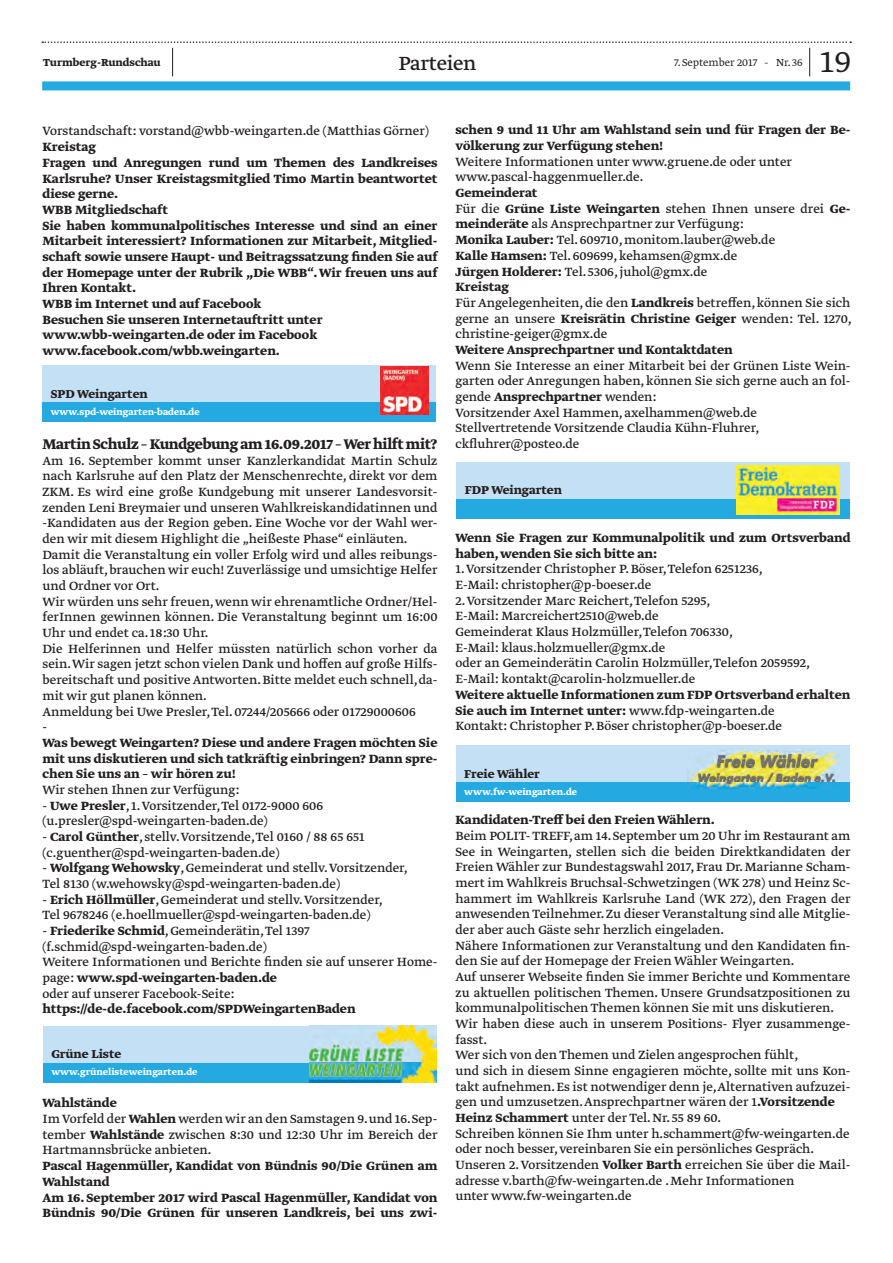
<style>
.page{position:relative;width:893px;height:1263px;background:#fff}
.page>*{position:absolute;margin:0;border:0;box-sizing:border-box;transform-origin:0 0}
.t1{font:300 36px "Greta Text Std";color:#231f20}
.t2{font:22.5px "Greta Text Std";letter-spacing:-.015em;color:#231f20}
.t3{font:700 16.5px "Greta Text Std";letter-spacing:-.02em;color:#231f20}
.t4{font:14.1px/15.8px "Greta Text Std";color:#231f20}
.t5{font:700 14.1px/15.8px "Greta Text Std";color:#231f20}
.t6{font:700 13.5px "Greta Text Std";color:#231f20}
.t7{font:300 12px "Greta Text Std";color:#231f20}
.t8{font:700 12px "Greta Text Std";color:#231f20}
.t9{font:700 10.5px "Greta Text Std";color:#fff}
.s1{font-weight:700}
.s2{font-weight:400}
</style>
<div class="page">
<div style="left:42px;top:81px;width:808px;height:9px;background:#24aae1"></div>
<svg style="left:42px;top:41px;width:809px;height:35px"></svg>
<div style="left:43px;top:365px;width:393px;height:57px;background:#c3e0f4"></div>
<div style="left:43px;top:402px;width:393px;height:20px;background:#24aae1"></div>
<img style="left:381px;top:367px;width:48px;height:48px">
<div style="left:43px;top:1026px;width:393px;height:57px;background:#c3e0f4"></div>
<div style="left:43px;top:1063px;width:393px;height:20px;background:#24aae1"></div>
<img style="left:310px;top:1026px;width:126px;height:57px">
<div style="left:457px;top:462px;width:393px;height:57px;background:#c3e0f4"></div>
<div style="left:457px;top:499px;width:393px;height:20px;background:#24aae1"></div>
<img style="left:736px;top:466px;width:104px;height:48px">
<div style="left:456px;top:745px;width:393px;height:57px;background:#c3e0f4"></div>
<div style="left:456px;top:782px;width:393px;height:20px;background:#24aae1"></div>
<img style="left:688px;top:749px;width:152px;height:39px">
<p class="t8" style="left:43px;top:56px;width:119px">Turmberg-Rundschau</p>
<p class="t7" style="left:674px;top:56px;width:130px">7. September 2017 - Nr. 36</p>
<h1 class="t1" style="left:820px;top:41px;width:32px">19</h1>
<h2 class="t2" style="left:398px;top:50px;width:80px">Parteien</h2>
<p class="t4" style="left:43px;top:124px;width:388px">Vorstandschaft: vorstand@wbb-weingarten.de (Matthias Görner)</p>
<p class="t5" style="left:43px;top:140px;width:396px">Kreistag<br>Fragen und Anregungen rund um Themen des Landkreises Karlsruhe? Unser Kreistagsmitglied Timo Martin beantwortet diese gerne.<br>WBB Mitgliedschaft<br>Sie haben kommunalpolitisches Interesse und sind an einer Mitarbeit interessiert? Informationen zur Mitarbeit, Mitglied&shy;schaft sowie unsere Haupt- und Beitragssatzung finden Sie auf der Homepage unter der Rubrik „Die WBB“. Wir freuen uns auf Ihren Kontakt.<br>WBB im Internet und auf Facebook<br>Besuchen Sie unseren Internetauftritt unter www.wbb-weingarten.de oder im Facebook www.facebook.com/wbb.weingarten.</p>
<p class="t6" style="left:51px;top:386px;width:98px">SPD Weingarten</p>
<p class="t9" style="left:51px;top:406px;width:150px">www.spd-weingarten-baden.de</p>
<p class="t3" style="left:43px;top:434px;width:396px">Martin Schulz – Kundgebung am 16.09.2017 – Wer hilft mit?</p>
<p class="t4" style="left:43px;top:453px;width:396px">Am 16. September kommt unser Kanzlerkandidat Martin Schulz nach Karlsruhe auf den Platz der Menschenrechte, direkt vor dem ZKM. Es wird eine große Kundgebung mit unserer Landesvorsit&shy;zenden Leni Breymaier und unseren Wahlkreiskandidatinnen und -Kandidaten aus der Region geben. Eine Woche vor der Wahl wer&shy;den wir mit diesem Highlight die „heißeste Phase“ einläuten.<br>Damit die Veranstaltung ein voller Erfolg wird und alles reibungs&shy;los abläuft, brauchen wir euch! Zuverlässige und umsichtige Helfer und Ordner vor Ort.<br>Wir würden uns sehr freuen, wenn wir ehrenamtliche Ordner/Hel&shy;ferInnen gewinnen können. Die Veranstaltung beginnt um 16:00<br>Uhr und endet ca. 18:30 Uhr.<br>Die Helferinnen und Helfer müssten natürlich schon vorher da sein. Wir sagen jetzt schon vielen Dank und hoffen auf große Hilfs&shy;bereitschaft und positive Antworten. Bitte meldet euch schnell, da&shy;mit wir gut planen können.<br>Anmeldung bei Uwe Presler, Tel. 07244/205666 oder 01729000606<br>-</p>
<p class="t5" style="left:43px;top:735px;width:396px;text-align:justify">Was bewegt Weingarten? Diese und andere Fragen möchten Sie mit uns diskutieren und sich tatkräftig einbringen? Dann spre&shy;chen Sie uns an – wir hören zu!</p>
<p class="t4" style="left:43px;top:782px;width:198px">Wir stehen Ihnen zur Verfügung:</p>
<p class="t4" style="left:43px;top:798px;width:282px">- <span class="s1">Uwe Presler</span>, 1. Vorsitzender, Tel 0172-9000 606 (u.presler@spd-weingarten-baden.de)</p>
<p class="t4" style="left:43px;top:829px;width:324px">- <span class="s1">Carol Günther</span>, stellv. Vorsitzende, Tel 0160 / 88 65 651 (c.guenther@spd-weingarten-baden.de)</p>
<p class="t4" style="left:43px;top:861px;width:367px">- <span class="s1">Wolfgang Wehowsky</span>, Gemeinderat und stellv. Vorsitzender,<br>Tel 8130 (w.wehowsky@spd-weingarten-baden.de)</p>
<p class="t4" style="left:43px;top:892px;width:342px">- <span class="s1">Erich Höllmüller</span>, Gemeinderat und stellv. Vorsitzender,<br>Tel 9678246 (e.hoellmueller@spd-weingarten-baden.de)</p>
<p class="t4" style="left:43px;top:924px;width:396px">- <span class="s1">Friederike Schmid</span>, Gemeinderätin, Tel 1397 (f.schmid@spd-weingarten-baden.de)<br>Weitere Informationen und Berichte finden sie auf unserer Home&shy;page: <span class="s1">www.spd-weingarten-baden.de<br></span>oder auf unserer Facebook-Seite:</p>
<p class="t5" style="left:43px;top:1002px;width:315px">https://de-de.facebook.com/SPDWeingartenBaden</p>
<p class="t6" style="left:51px;top:1046px;width:71px">Grüne Liste</p>
<p class="t9" style="left:51px;top:1066px;width:148px">www.grünelisteweingarten.de</p>
<p class="t4" style="left:43px;top:1096px;width:396px"><span class="s1">Wahlstände<br></span>Im Vorfeld der <span class="s1">Wahlen</span> werden wir an den Samstagen 9. und 16. Sep&shy;tember <span class="s1">Wahlstände</span> zwischen 8:30 und 12:30 Uhr im Bereich der Hartmannsbrücke anbieten.</p>
<p class="t5" style="left:43px;top:1159px;width:396px">Pascal Hagenmüller, Kandidat von Bündnis 90/Die Grünen am Wahlstand<br>Am 16. September 2017 wird Pascal Hagenmüller, Kandidat von Bündnis 90/Die Grünen für unseren Landkreis, bei uns zwi-</p>
<p class="t5" style="left:455px;top:123px;width:396px">schen 9 und 11 Uhr am Wahlstand sein und für Fragen der Be&shy;völkerung zur Verfügung stehen!</p>
<p class="t4" style="left:455px;top:154px;width:338px">Weitere Informationen unter www.gruene.de oder unter www.pascal-haggenmueller.de.</p>
<p class="t4" style="left:455px;top:186px;width:398px"><span class="s1">Gemeinderat<br></span>Für die <span class="s1">Grüne Liste Weingarten</span> stehen Ihnen unsere drei <span class="s1">Ge&shy;meinderäte</span> als Ansprechpartner zur Verfügung:<br><span class="s1">Monika Lauber:</span> Tel. 609710, monitom.lauber@web.de<br><span class="s1">Kalle Hamsen:</span> Tel. 609699, kehamsen@gmx.de<br><span class="s1">Jürgen Holderer:</span> Tel. 5306, juhol@gmx.de<br><span class="s1">Kreistag<br></span>Für Angelegenheiten, die den <span class="s1">Landkreis</span> betreffen, können Sie sich gerne an unsere <span class="s1">Kreisrätin Christine Geiger</span> wenden: Tel. 1270, christine-geiger@gmx.de</p>
<p class="t5" style="left:455px;top:342px;width:279px">Weitere Ansprechpartner und Kontaktdaten</p>
<p class="t4" style="left:455px;top:358px;width:396px">Wenn Sie Interesse an einer Mitarbeit bei der Grünen Liste Wein&shy;garten oder Anregungen haben, können Sie sich gerne auch an fol&shy;gende <span class="s1">Ansprechpartner</span> wenden:<br>Vorsitzender Axel Hammen, axelhammen@web.de Stellvertretende Vorsitzende Claudia Kühn-Fluhrer, ckfluhrer@posteo.de</p>
<p class="t6" style="left:465px;top:482px;width:99px">FDP Weingarten</p>
<p class="t5" style="left:455px;top:530px;width:396px">Wenn Sie Fragen zur Kommunalpolitik und zum Ortsverband haben, wenden Sie sich bitte an:</p>
<p class="t4" style="left:455px;top:562px;width:309px">1. Vorsitzender Christopher P. Böser, Telefon 6251236,<br>E-Mail: christopher@p-boeser.de</p>
<p class="t4" style="left:455px;top:593px;width:356px">2. Vorsitzender Marc Reichert, Telefon 5295,<br>E-Mail: Marcreichert2510@web.de<br>Gemeinderat Klaus Holzmüller, Telefon 706330,<br>E-Mail: klaus.holzmueller@gmx.de<br>oder an Gemeinderätin Carolin Holzmüller, Telefon 2059592, E-Mail: kontakt@carolin-holzmueller.de</p>
<p class="t5" style="left:455px;top:687px;width:396px">Weitere aktuelle Informationen zum FDP Ortsverband erhalten<br>Sie auch im Internet unter: <span class="s2">www.fdp-weingarten.de<br>Kontakt: Christopher P. Böser christopher@p-boeser.de</span></p>
<p class="t6" style="left:464px;top:766px;width:77px">Freie Wähler</p>
<p class="t9" style="left:464px;top:785px;width:114px">www.fw-weingarten.de</p>
<p class="t5" style="left:455px;top:813px;width:261px">Kandidaten-Treff bei den Freien Wählern.</p>
<p class="t4" style="left:455px;top:829px;width:396px">Beim POLIT- TREFF, am 14. September um 20 Uhr im Restaurant am See in Weingarten, stellen sich die beiden Direktkandidaten der Freien Wähler zur Bundestagswahl 2017, Frau Dr. Marianne Scham&shy;mert im Wahlkreis Bruchsal-Schwetzingen (WK 278) und Heinz Sc&shy;hammert im Wahlkreis Karlsruhe Land (WK 272), den Fragen der anwesenden Teilnehmer. Zu dieser Veranstaltung sind alle Mitglie&shy;der aber auch Gäste sehr herzlich eingeladen.<br>Nähere Informationen zur Veranstaltung und den Kandidaten fin&shy;den Sie auf der Homepage der Freien Wähler Weingarten.<br>Auf unserer Webseite finden Sie immer Berichte und Kommentare zu aktuellen politischen Themen. Unsere Grundsatzpositionen zu kommunalpolitischen Themen können Sie mit uns diskutieren.<br>Wir haben diese auch in unserem Positions- Flyer zusammenge&shy;fasst.<br>Wer sich von den Themen und Zielen angesprochen fühlt,<br>und sich in diesem Sinne engagieren möchte, sollte mit uns Kon&shy;takt aufnehmen. Es ist notwendiger denn je,Alternativen aufzuzei&shy;gen und umzusetzen. Ansprechpartner wären der 1<span class="s1">.Vorsitzende Heinz Schammert</span> unter der Tel. Nr. 55 89 60.<br>Schreiben können Sie Ihm unter h.schammert@fw-weingarten.de oder noch besser, vereinbaren Sie ein persönliches Gespräch.<br>Unseren 2. Vorsitzenden <span class="s1">Volker Barth</span> erreichen Sie über die Mail&shy;adresse v.barth@fw-weingarten.de . Mehr Informationen<br>unter www.fw-weingarten.de</p>
</div>
